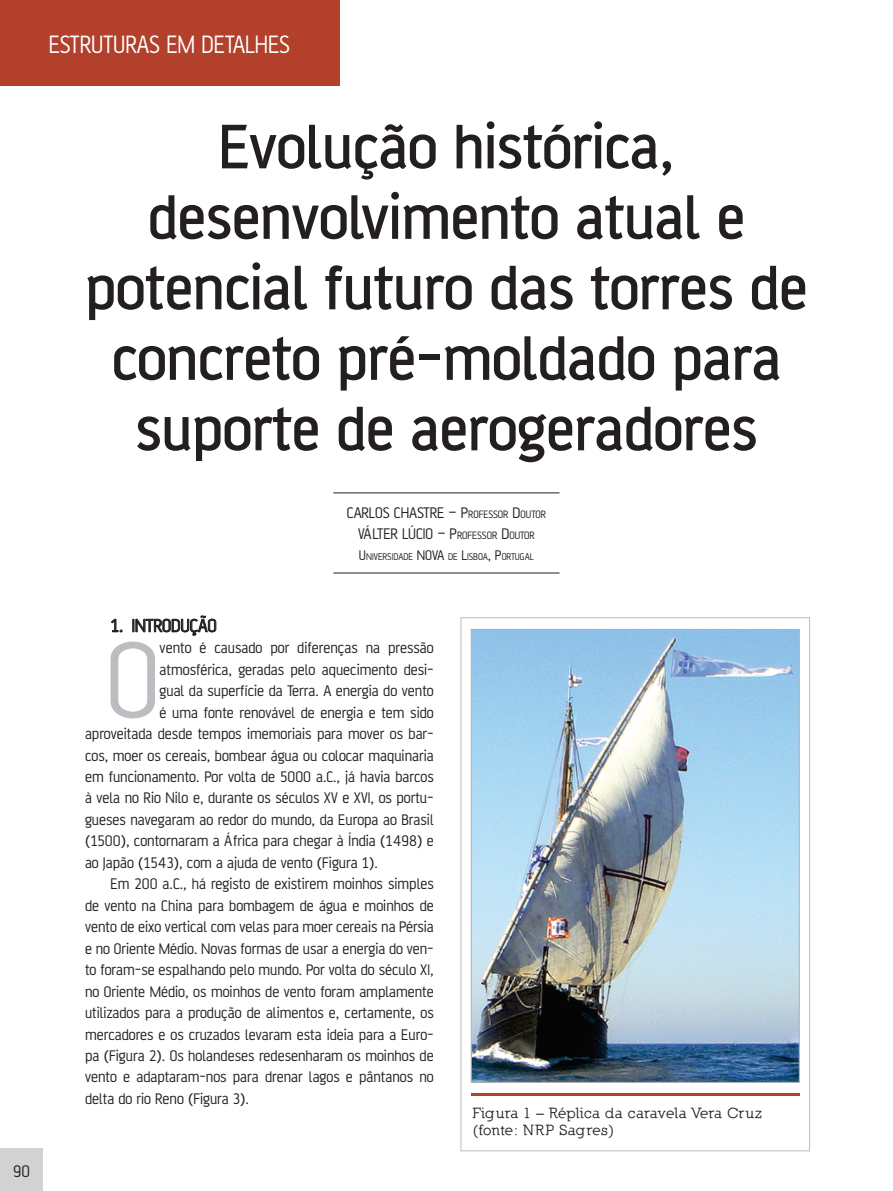
<style>
.page{position:relative;width:893px;height:1191px;background:#fff}
.page>*{position:absolute;margin:0;border:0;box-sizing:border-box;transform-origin:0 0}
.t1{font:116.25px "AF Battersea";color:#bcbdc0}
.t2{font:500 67.5px/70.5px "AF Battersea";letter-spacing:-.01em;color:#231f20;text-align:center}
.t3{font:27px "AF Battersea";color:#fff;scale:.95 1}
.t4{font:19.5px "AF Battersea";color:#231f20}
.t5{font:18px "AF Battersea";color:#231f20}
.t6{font:16.5px "AF Battersea";color:#231f20}
.t7{font:700 15px/17.2px "Nilland";letter-spacing:.03em;color:#231f20}
.t8{font:11.55px "AF Battersea";color:#231f20}
.t9{font:10.5px "AF Battersea";color:#231f20}
.s1{font-size:16.5px}
.s2{font-size:15px}
</style>
<div class="page">
<div style="left:0;top:1148px;width:43px;height:43px;background:#d1d2d4"></div>
<div style="left:0;top:0;width:340px;height:85px;background:#b2402a"></div>
<hr style="left:333px;top:492px;width:226px;height:1px;background:#231f20">
<hr style="left:333px;top:573px;width:226px;height:1px;background:#231f20">
<svg style="left:111px;top:619px;width:11px;height:13px"></svg>
<svg style="left:133px;top:615px;width:83px;height:20px"></svg>
<svg style="left:471px;top:1093px;width:328px;height:2px"></svg>
<img style="left:471px;top:629px;width:329px;height:453px">
<h3 class="t3" style="left:49px;top:30px;width:255px">ESTRUTURAS EM DETALHES</h3>
<p class="t5" style="left:13px;top:1161px;width:18px">90</p>
<h2 class="t2" style="left:85px;top:112px;width:724px">Evolução histórica, desenvolvimento atual e potencial futuro das torres de concreto pré-moldado para suporte de aerogeradores</h2>
<p class="t6" style="left:347px;top:503px;width:62px">Carlos Chastre</p>
<p class="t8" style="left:449px;top:508px;width:99px"><span class="s1">– P</span>ROFESSOR <span class="s1">D</span>OUTOR</p>
<p class="t6" style="left:358px;top:524px;width:22px">Válter</p>
<p class="t8" style="left:402px;top:529px;width:134px"><span class="s1">Lúcio</span> <span class="s1">– P</span>ROFESSOR <span class="s1">D</span>OUTOR</p>
<p class="t9" style="left:359px;top:550px;width:66px"><span class="s2">U</span>NIVERSIDADE <span class="s2">NOVA</span></p>
<p class="t9" style="left:448px;top:550px;width:87px">DE <span class="s2">L</span>ISBOA<span class="s2">, P</span>ORTUGAL</p>
<p class="t4" style="left:111px;top:615px;width:108px">1. Introdução</p>
<h1 class="t1" style="left:106px;top:618px;width:46px">O</h1>
<p class="t6" style="left:160px;top:639px;width:276px">vento é causado por diferenças na pressão</p>
<p class="t6" style="left:160px;top:660px;width:276px">atmosférica, geradas pelo aquecimento desi-</p>
<p class="t6" style="left:160px;top:682px;width:276px">gual da superfície da Terra. A energia do vento</p>
<p class="t6" style="left:160px;top:703px;width:276px">é uma fonte renovável de energia e tem sido</p>
<p class="t6" style="left:85px;top:725px;width:350px">aproveitada desde tempos imemoriais para mover os bar-</p>
<p class="t6" style="left:85px;top:746px;width:350px">cos, moer os cereais, bombear água ou colocar maquinaria</p>
<p class="t6" style="left:85px;top:768px;width:350px">em funcionamento. Por volta de 5000 a.C., já havia barcos</p>
<p class="t6" style="left:85px;top:789px;width:350px">à vela no Rio Nilo e, durante os séculos XV e XVI, os portu-</p>
<p class="t6" style="left:85px;top:811px;width:350px">gueses navegaram ao redor do mundo, da Europa ao Brasil</p>
<p class="t6" style="left:85px;top:832px;width:350px">(1500), contornaram a África para chegar à Índia (1498) e</p>
<p class="t6" style="left:85px;top:853px;width:294px">ao Japão (1543), com a ajuda de vento (Figura 1).</p>
<p class="t6" style="left:111px;top:875px;width:325px">Em 200 a.C., há registo de existirem moinhos simples</p>
<p class="t6" style="left:85px;top:896px;width:350px">de vento na China para bombagem de água e moinhos de</p>
<p class="t6" style="left:85px;top:918px;width:350px">vento de eixo vertical com velas para moer cereais na Pérsia</p>
<p class="t6" style="left:85px;top:939px;width:350px">e no Oriente Médio. Novas formas de usar a energia do ven-</p>
<p class="t6" style="left:85px;top:961px;width:350px">to foram-se espalhando pelo mundo. Por volta do século XI,</p>
<p class="t6" style="left:85px;top:982px;width:350px">no Oriente Médio, os moinhos de vento foram amplamente</p>
<p class="t6" style="left:85px;top:1004px;width:350px">utilizados para a produção de alimentos e, certamente, os</p>
<p class="t6" style="left:85px;top:1025px;width:350px">mercadores e os cruzados levaram esta ideia para a Euro-</p>
<p class="t6" style="left:85px;top:1047px;width:350px">pa (Figura 2). Os holandeses redesenharam os moinhos de</p>
<p class="t6" style="left:85px;top:1068px;width:350px">vento e adaptaram-nos para drenar lagos e pântanos no</p>
<p class="t6" style="left:85px;top:1089px;width:165px">delta do rio Reno (Figura 3).</p>
<p class="t7" style="left:473px;top:1104px;width:291px">Figura 1 – Réplica da caravela Vera Cruz (fonte: NRP Sagres)</p>
</div>
